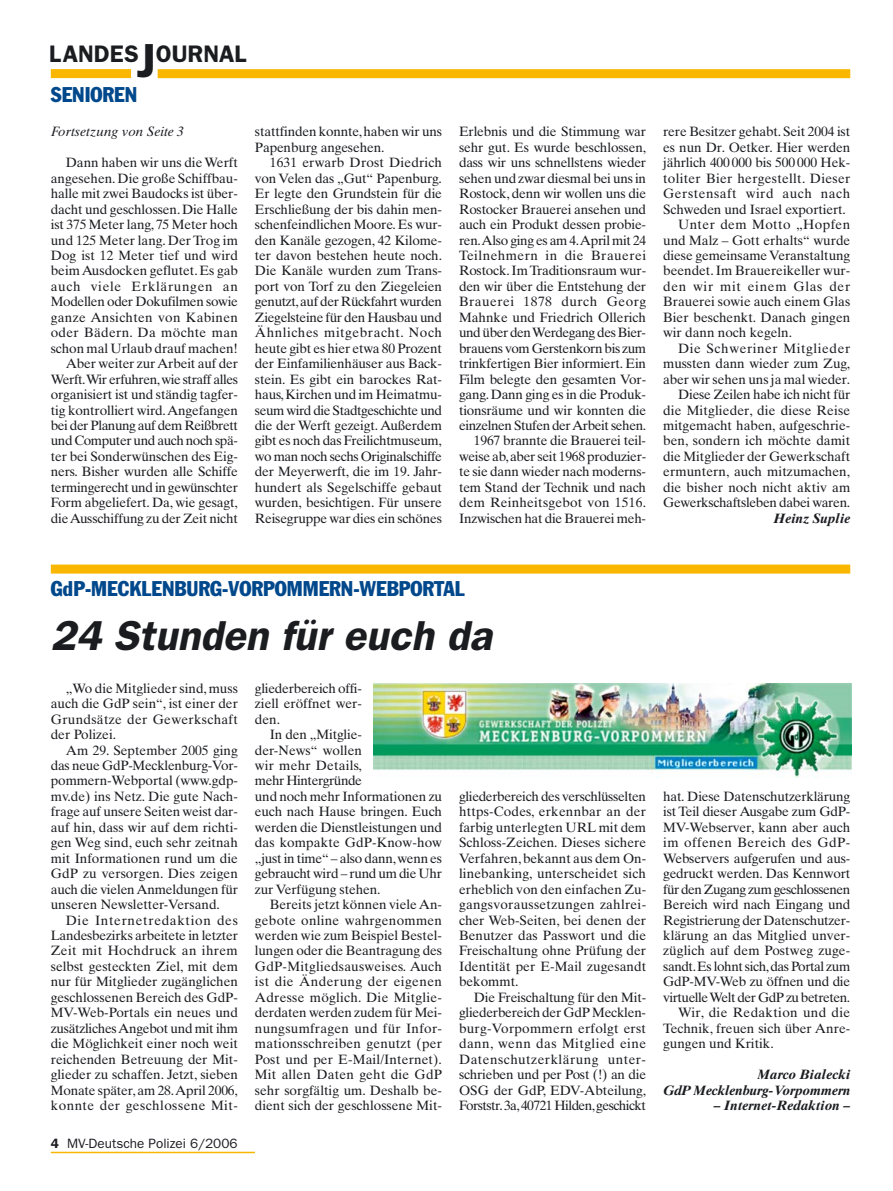
<style>
.page{position:relative;width:893px;height:1191px;background:#fff}
.page>*{position:absolute;margin:0;border:0;box-sizing:border-box;transform-origin:0 0}
.t1{font:italic 600 42px "Franklin Gothic";color:#1b1c20}
.t2{font:600 24px "Franklin Gothic";color:#1b1c20}
.t3{font:condensed 21px "Franklin Gothic";color:#00488c}
.t4{font:13.5px/15.5px "Times Ten";letter-spacing:-.01em;color:#1b1c20;text-align:justify}
.t5{font:13.5px "Times Ten";letter-spacing:.01em;color:#1b1c20}
.t6{font:italic 700 13.5px/15.5px "Times Ten";color:#1b1c20;text-align:right}
.t7{font:13.5px "Times Ten";letter-spacing:-.035em;color:#1b1c20}
.t8{font:13.5px "Times Ten";letter-spacing:-.03em;color:#1b1c20}
.t9{font:13.5px "Times Ten";letter-spacing:.02em;color:#1b1c20}
.t10{font:13.5px "Franklin Gothic";color:#1b1c20}
.t11{font:13.5px "Times Ten";letter-spacing:.04em;color:#1b1c20}
.t12{font:13.5px "Times Ten";letter-spacing:.045em;color:#1b1c20}
.t13{font:13.5px "Times Ten";letter-spacing:.035em;color:#1b1c20}
.t14{font:13.5px "Times Ten";letter-spacing:.025em;color:#1b1c20}
.t15{font:13.5px "Times Ten";letter-spacing:.05em;color:#1b1c20}
.t16{font:13.5px "Times Ten";letter-spacing:.03em;color:#1b1c20}
.t17{font:italic 13.5px "Times Ten";color:#1b1c20}
.s1{font-size:48px}
.s2{font-weight:600}
</style>
<div class="page">
<hr style="left:51px;top:1151px;width:204px;height:2px;background:#f9b700">
<div style="left:51px;top:69px;width:80px;height:9px;background:#f9b700"></div>
<div style="left:158px;top:69px;width:692px;height:9px;background:#f9b700"></div>
<img style="left:374px;top:683px;width:477px;height:94px">
<div style="left:51px;top:564px;width:799px;height:9px;background:#f9b700"></div>
<h2 class="t2" style="left:49px;top:45px;width:199px">LANDES<span class="s1">J</span>OURNAL</h2>
<h3 class="t3" style="left:51px;top:87px;width:88px">SENIOREN</h3>
<p class="t17" style="left:51px;top:127px;width:135px">Fortsetzung von Seite 3</p>
<p class="t4" style="left:51px;top:156px;width:189px;text-align:right">Dann haben wir uns die Werft angesehen. Die große Schiffbau&shy;halle mit zwei Baudocks ist über&shy;dacht und geschlossen. Die Halle ist 375 Meter lang,75 Meter hoch und 125 Meter lang. Der Trog im<br>Dog ist 12 Meter tief und wird beim Ausdocken geflutet. Es gab auch viele Erklärungen an<br>Modellen oder Dokufilmen sowie ganze Ansichten von Kabinen oder Bädern. Da möchte man schon mal Urlaub drauf machen!<br>Aber weiter zur Arbeit auf der<br>Werft.Wir erfuhren,wie straff alles organisiert ist und ständig tagfer&shy;tig kontrolliert wird.Angefangen bei der Planung auf dem Reißbrett und Computer und auch noch spä&shy;ter bei Sonderwünschen des Eig&shy;ners. Bisher wurden alle Schiffe termingerecht und in gewünschter<br>Form abgeliefert. Da, wie gesagt, die Ausschiffung zu der Zeit nicht</p>
<p class="t4" style="left:255px;top:125px;width:189px">stattfinden konnte,haben wir uns<br>Papenburg angesehen.</p>
<p class="t4" style="left:255px;top:156px;width:189px;text-indent:15px">1631 erwarb Drost Diedrich von Velen das „Gut“ Papenburg.<br>Er legte den Grundstein für die Erschließung der bis dahin men&shy;schenfeindlichen Moore. Es wur&shy;den Kanäle gezogen, 42 Kilome&shy;ter davon bestehen heute noch.<br>Die Kanäle wurden zum Trans&shy;port von Torf zu den Ziegeleien genutzt,auf der Rückfahrt wurden Ziegelsteine für den Hausbau und Ähnliches mitgebracht. Noch heute gibt es hier etwa 80 Prozent der Einfamilienhäuser aus Back&shy;stein. Es gibt ein barockes Rat&shy;haus,Kirchen und im Heimatmu&shy;seum wird die Stadtgeschichte und die der Werft gezeigt. Außerdem gibt es noch das Freilichtmuseum, wo man noch sechs Originalschiffe der Meyerwerft, die im 19. Jahr&shy;hundert als Segelschiffe gebaut wurden, besichtigen. Für unsere Reisegruppe war dies ein schönes</p>
<p class="t4" style="left:459px;top:125px;width:189px;text-align:right">Erlebnis und die Stimmung war sehr gut. Es wurde beschlossen, dass wir uns schnellstens wieder sehen und zwar diesmal bei uns in<br>Rostock, denn wir wollen uns die<br>Rostocker Brauerei ansehen und auch ein Produkt dessen probie&shy;ren.Also ging es am 4.April mit 24<br>Teilnehmern in die Brauerei<br>Rostock. Im Traditionsraum wur&shy;den wir über die Entstehung der<br>Brauerei 1878 durch Georg<br>Mahnke und Friedrich Ollerich und über den Werdegang des Bier&shy;brauens vom Gerstenkorn bis zum trinkfertigen Bier informiert. Ein<br>Film belegte den gesamten Vor&shy;gang.Dann ging es in die Produk&shy;tionsräume und wir konnten die einzelnen Stufen der Arbeit sehen.<br>1967 brannte die Brauerei teil&shy;weise ab,aber seit 1968 produzier&shy;te sie dann wieder nach moderns&shy;tem Stand der Technik und nach dem Reinheitsgebot von 1516.<br>Inzwischen hat die Brauerei meh-</p>
<p class="t4" style="left:663px;top:125px;width:189px">rere Besitzer gehabt. Seit 2004 ist</p>
<p class="t4" style="left:663px;top:141px;width:189px">es nun Dr. Oetker. Hier werden</p>
<p class="t4" style="left:663px;top:156px;width:189px">jährlich 400 000 bis 500 000 Hek-</p>
<p class="t9" style="left:663px;top:173px;width:189px">toliter Bier hergestellt. Dieser</p>
<p class="t11" style="left:663px;top:188px;width:189px">Gerstensaft wird auch nach</p>
<p class="t4" style="left:663px;top:203px;width:184px">Schweden und Israel exportiert.</p>
<p class="t16" style="left:678px;top:219px;width:174px">Unter dem Motto „Hopfen</p>
<p class="t4" style="left:663px;top:233px;width:189px">und Malz – Gott erhalts“ wurde</p>
<p class="t4" style="left:663px;top:249px;width:189px">diese gemeinsame Veranstaltung</p>
<p class="t4" style="left:663px;top:264px;width:189px">beendet. Im Brauereikeller wur-</p>
<p class="t15" style="left:663px;top:281px;width:189px">den wir mit einem Glas der</p>
<p class="t4" style="left:663px;top:295px;width:189px">Brauerei sowie auch einem Glas</p>
<p class="t4" style="left:663px;top:311px;width:189px">Bier beschenkt. Danach gingen</p>
<p class="t4" style="left:663px;top:326px;width:131px">wir dann noch kegeln.</p>
<p class="t12" style="left:678px;top:343px;width:174px">Die Schweriner Mitglieder</p>
<p class="t4" style="left:663px;top:357px;width:189px">mussten dann wieder zum Zug,</p>
<p class="t4" style="left:663px;top:372px;width:189px">aber wir sehen uns ja mal wieder.</p>
<p class="t4" style="left:678px;top:388px;width:174px">Diese Zeilen habe ich nicht für</p>
<p class="t5" style="left:663px;top:405px;width:189px">die Mitglieder, die diese Reise</p>
<p class="t4" style="left:663px;top:419px;width:189px">mitgemacht haben, aufgeschrie-</p>
<p class="t4" style="left:663px;top:434px;width:189px">ben, sondern ich möchte damit</p>
<p class="t4" style="left:663px;top:450px;width:189px">die Mitglieder der Gewerkschaft</p>
<p class="t4" style="left:663px;top:465px;width:189px">ermuntern, auch mitzumachen,</p>
<p class="t5" style="left:663px;top:482px;width:189px">die bisher noch nicht aktiv am</p>
<p class="t4" style="left:663px;top:496px;width:189px">Gewerkschaftsleben dabei waren.</p>
<p class="t6" style="left:774px;top:512px;width:78px">Heinz Suplie</p>
<h3 class="t3" style="left:51px;top:581px;width:416px">GdP-MECKLENBURG-VORPOMMERN-WEBPORTAL</h3>
<h1 class="t1" style="left:51px;top:621px;width:449px">24 Stunden für euch da</h1>
<p class="t4" style="left:51px;top:681px;width:189px;text-indent:15px">„Wo die Mitglieder sind, muss auch die GdP sein“, ist einer der Grundsätze der Gewerkschaft der Polizei.</p>
<p class="t4" style="left:51px;top:743px;width:189px;text-indent:15px">Am 29. September 2005 ging das neue GdP-Mecklenburg-Vor&shy;pommern-Webportal (www.gdp&shy;mv.de) ins Netz. Die gute Nach&shy;frage auf unsere Seiten weist dar&shy;auf hin, dass wir auf dem richti&shy;gen Weg sind, euch sehr zeitnah mit Informationen rund um die GdP zu versorgen. Dies zeigen auch die vielen Anmeldungen für unseren Newsletter-Versand.</p>
<p class="t4" style="left:51px;top:913px;width:189px;text-indent:15px">Die Internetredaktion des Landesbezirks arbeitete in letzter Zeit mit Hochdruck an ihrem selbst gesteckten Ziel, mit dem nur für Mitglieder zugänglichen geschlossenen Bereich des GdP-MV-Web-Portals ein neues und zusätzliches Angebot und mit ihm die Möglichkeit einer noch weit reichenden Betreuung der Mit&shy;glieder zu schaffen. Jetzt, sieben Monate später,am 28.April 2006, konnte der geschlossene Mit-</p>
<p class="t10" style="left:51px;top:1138px;width:188px"><span class="s2">4</span> MV-Deutsche Polizei 6/2006</p>
<p class="t4" style="left:255px;top:681px;width:109px">gliederbereich offi&shy;ziell eröffnet wer&shy;den.</p>
<p class="t4" style="left:255px;top:728px;width:189px;text-align:left;text-indent:15px">In den „Mitglie-<br>der-News“ wollen<br>wir mehr Details,<br>mehr Hintergründe<br>und noch mehr Informationen zu euch nach Hause bringen. Euch werden die Dienstleistungen und das kompakte GdP-Know-how „just in time“ – also dann,wenn es gebraucht wird – rund um die Uhr zur Verfügung stehen.</p>
<p class="t4" style="left:255px;top:898px;width:189px;text-indent:15px">Bereits jetzt können viele An&shy;gebote online wahrgenommen werden wie zum Beispiel Bestel&shy;lungen oder die Beantragung des GdP-Mitgliedsausweises. Auch ist die Änderung der eigenen Adresse möglich. Die Mitglie&shy;derdaten werden zudem für Mei&shy;nungsumfragen und für Infor&shy;mationsschreiben genutzt (per Post und per E-Mail/Internet).<br>Mit allen Daten geht die GdP sehr sorgfältig um. Deshalb be&shy;dient sich der geschlossene Mit-</p>
<p class="t4" style="left:459px;top:790px;width:189px">gliederbereich des verschlüsselten https-Codes, erkennbar an der farbig unterlegten URL mit dem Schloss-Zeichen. Dieses sichere Verfahren, bekannt aus dem On&shy;linebanking, unterscheidet sich erheblich von den einfachen Zu&shy;gangsvoraussetzungen zahlrei&shy;cher Web-Seiten, bei denen der Benutzer das Passwort und die Freischaltung ohne Prüfung der Identität per E-Mail zugesandt bekommt.</p>
<p class="t4" style="left:459px;top:990px;width:189px;text-indent:15px">Die Freischaltung für den Mit&shy;gliederbereich der GdP Mecklen&shy;burg-Vorpommern erfolgt erst dann, wenn das Mitglied eine Datenschutzerklärung unter&shy;schrieben und per Post (!) an die OSG der GdP, EDV-Abteilung, Forststr.3a,40721 Hilden,geschickt</p>
<p class="t4" style="left:663px;top:790px;width:189px">hat. Diese Datenschutzerklärung</p>
<p class="t4" style="left:663px;top:805px;width:189px">ist Teil dieser Ausgabe zum GdP-</p>
<p class="t4" style="left:663px;top:821px;width:189px">MV-Webserver, kann aber auch</p>
<p class="t13" style="left:663px;top:837px;width:189px">im offenen Bereich des GdP-</p>
<p class="t4" style="left:663px;top:851px;width:189px">Webservers aufgerufen und aus-</p>
<p class="t4" style="left:663px;top:867px;width:189px">gedruckt werden. Das Kennwort</p>
<p class="t7" style="left:663px;top:884px;width:189px">für den Zugang zum geschlossenen</p>
<p class="t4" style="left:663px;top:898px;width:189px">Bereich wird nach Eingang und</p>
<p class="t4" style="left:663px;top:913px;width:189px">Registrierung der Datenschutzer-</p>
<p class="t4" style="left:663px;top:929px;width:189px">klärung an das Mitglied unver-</p>
<p class="t5" style="left:663px;top:945px;width:189px">züglich auf dem Postweg zuge-</p>
<p class="t8" style="left:663px;top:961px;width:189px">sandt.Es lohnt sich,das Portal zum</p>
<p class="t4" style="left:663px;top:975px;width:189px">GdP-MV-Web zu öffnen und die</p>
<p class="t7" style="left:663px;top:992px;width:189px">virtuelle Welt der GdP zu betreten.</p>
<p class="t14" style="left:678px;top:1007px;width:174px">Wir, die Redaktion und die</p>
<p class="t4" style="left:663px;top:1021px;width:189px">Technik, freuen sich über Anre-</p>
<p class="t4" style="left:663px;top:1037px;width:112px">gungen und Kritik.</p>
<p class="t6" style="left:663px;top:1068px;width:189px">Marco Bialecki<br>GdP Mecklenburg-Vorpommern</p>
<p class="t6" style="left:714px;top:1099px;width:138px">– Internet-Redaktion –</p>
</div>
